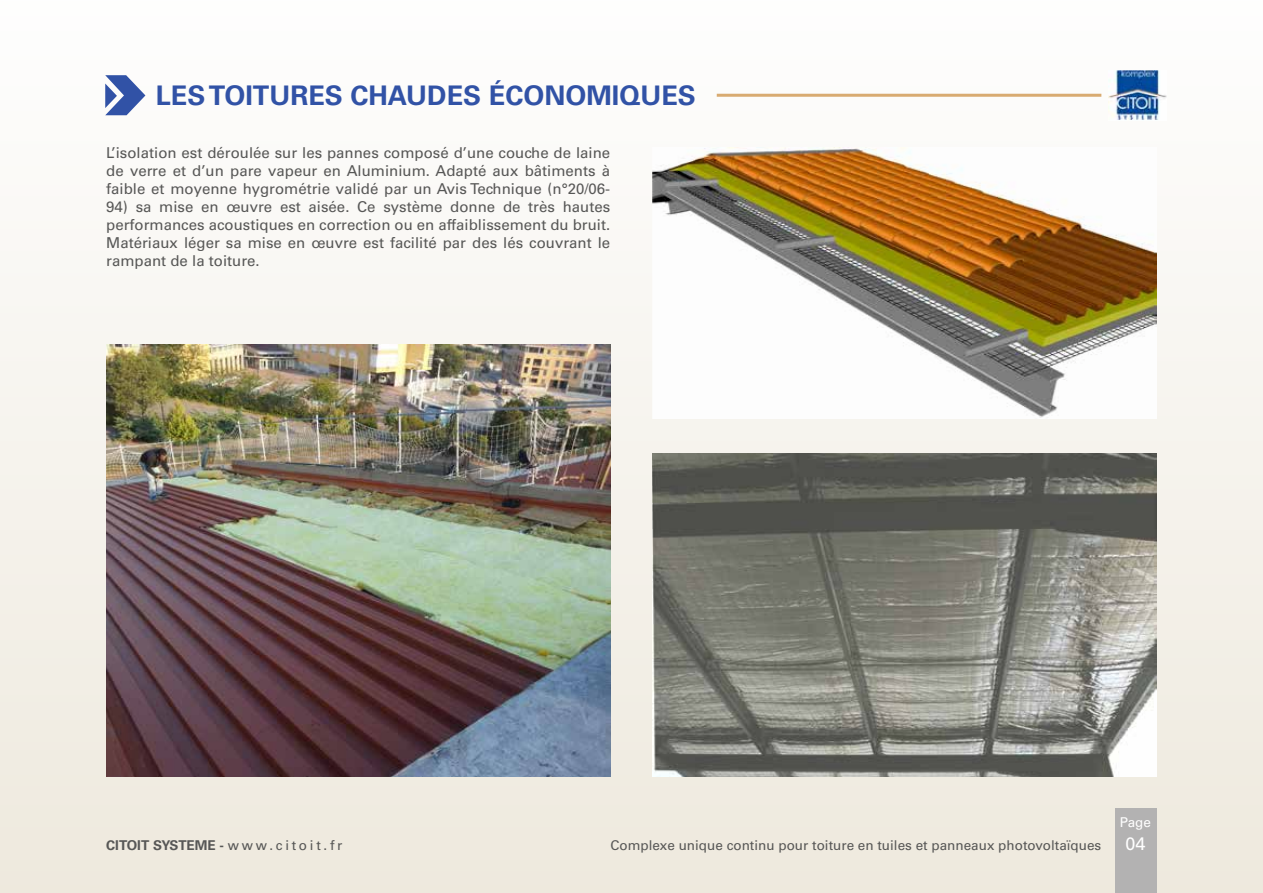
<style>
.page{position:relative;width:1263px;height:893px;background:#fff}
.page>*{position:absolute;margin:0;border:0;box-sizing:border-box;transform-origin:0 0}
.t1{font:700 27px "Univers LT Std";color:#3152a6}
.t2{font:18px "Univers LT Std";color:#fff}
.t3{font:15px/18px "Univers LT Std";color:#575756;text-align:justify}
.t4{font:13.5px "Univers LT Std";color:#575756}
.t5{font:700 13.5px "Univers LT Std";color:#575756}
.t6{font:13.5px "Univers LT Std";color:#fff}
.s1{font-weight:400}
</style>
<div class="page">
<div style="left:0;top:0;width:1263px;height:893px;background:linear-gradient(to bottom,#fefefd,#ede8dd)"></div>
<div style="left:1115px;top:809px;width:42px;height:84px;background:#b3b2b2"></div>
<svg style="left:105px;top:75px;width:40px;height:40px"></svg>
<hr style="left:717px;top:94px;width:384px;height:3px;background:#d8ab71">
<img style="left:106px;top:344px;width:504px;height:433px">
<img style="left:653px;top:148px;width:504px;height:270px">
<img style="left:653px;top:454px;width:504px;height:323px">
<img style="left:1109px;top:70px;width:57px;height:50px">
<h1 class="t1" style="left:156px;top:79px;width:541px">LES TOITURES CHAUDES ÉCONOMIQUES</h1>
<p class="t3" style="left:106px;top:144px;width:505px">L’isolation est déroulée sur les pannes composé d’une couche de laine de verre et d’un pare vapeur en Aluminium. Adapté aux bâtiments à faible et moyenne hygrométrie validé par un Avis Technique (n°20/06-</p>
<p class="t3" style="left:106px;top:198px;width:505px">94) sa mise en œuvre est aisée. Ce système donne de très hautes performances acoustiques en correction ou en affaiblissement du bruit.<br>Matériaux léger sa mise en œuvre est facilité par des lés couvrant le rampant de la toiture.</p>
<p class="t5" style="left:106px;top:837px;width:238px">CITOIT SYSTEME - <span class="s1">www.citoit.fr</span></p>
<p class="t4" style="left:610px;top:837px;width:492px">Complexe unique continu pour toiture en tuiles et panneaux photovoltaïques</p>
<p class="t6" style="left:1120px;top:814px;width:33px">Page</p>
<p class="t2" style="left:1125px;top:833px;width:22px">04</p>
</div>
